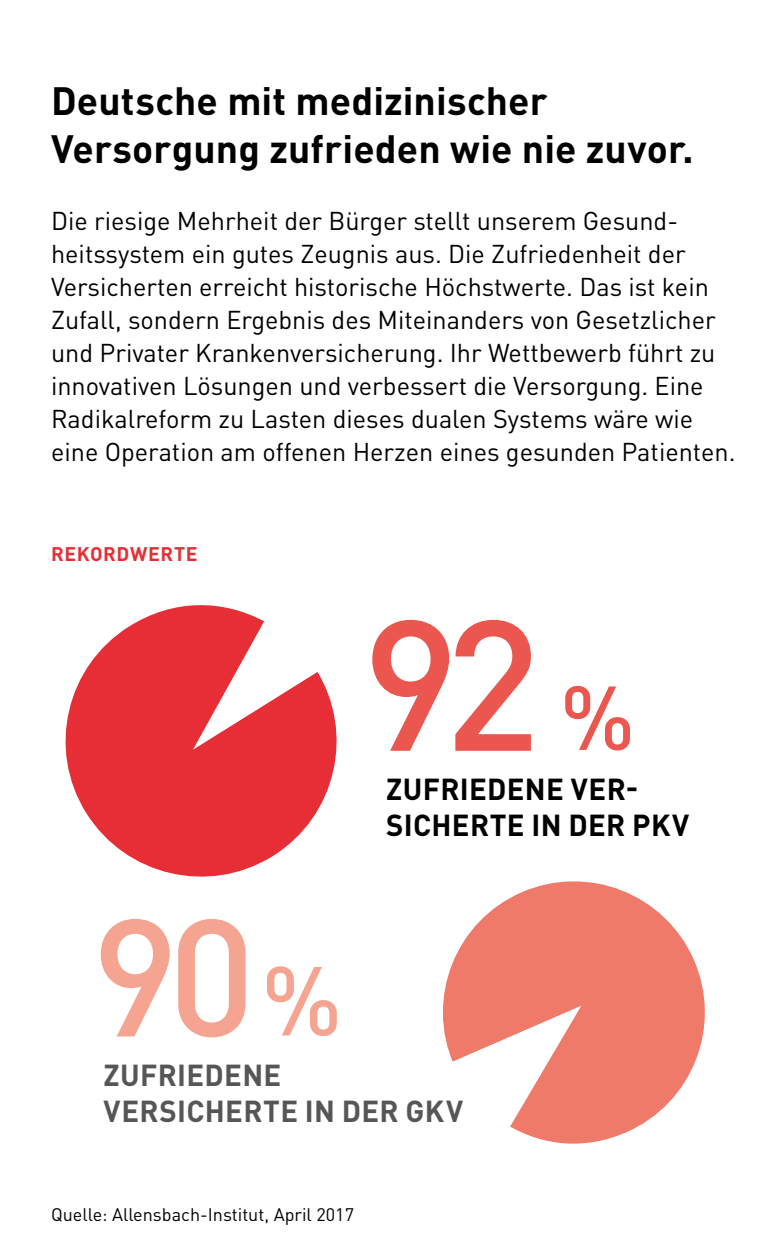
<style>
.page{position:relative;width:783px;height:1259px;background:#fff}
.page>*{position:absolute;margin:0;border:0;box-sizing:border-box;transform-origin:0 0}
.t1{font:500 182.4px "DINOT";color:#eb564e}
.t2{font:500 163.5px "DINOT";color:#f5a492}
.t3{font:500 89.1px "DINOT";color:#eb564e}
.t4{font:700 39px/48px "DINOT";letter-spacing:.005em;color:#000}
.t5{font:700 30px/36px "DINOT";letter-spacing:.01em;color:#000}
.t6{font:700 30px/36px "DINOT";letter-spacing:.01em;color:#565656}
.t7{font:25.5px/33px "DINOT";color:#000}
.t8{font:700 19.5px "DINOT";letter-spacing:.03em;color:#e72e36}
.t9{font:18px "DINOT";color:#000}
.s1{font-size:96px}
</style>
<div class="page">
<svg style="left:65px;top:605px;width:272px;height:272px"></svg>
<svg style="left:443px;top:881px;width:262px;height:263px"></svg>
<h3 class="t4" style="left:51px;top:75px;width:644px">Deutsche mit medizinischer<br>Versorgung zufrieden wie nie zuvor.</h3>
<p class="t7" style="left:51px;top:203px;width:685px">Die riesige Mehrheit der Bürger stellt unserem Gesund&shy;heitssystem ein gutes Zeugnis aus. Die Zufriedenheit der Versicherten erreicht historische Höchstwerte. Das ist kein Zufall, sondern Ergebnis des Miteinanders von Gesetzlicher und Privater Krankenversicherung. Ihr Wettbewerb führt zu innovativen Lösungen und verbessert die Versorgung. Eine Radikalreform zu Lasten dieses dualen Systems wäre wie eine Operation am offenen Herzen eines gesunden Patienten.</p>
<p class="t8" style="left:51px;top:541px;width:148px">REKORDWERTE</p>
<h2 class="t2" style="left:92px;top:866px;width:252px">90<span class="s1">%</span></h2>
<h1 class="t1" style="left:362px;top:561px;width:180px">92</h1>
<h3 class="t3" style="left:560px;top:657px;width:76px">%</h3>
<p class="t5" style="left:386px;top:770px;width:304px">ZUFRIEDENE VER-<br>SICHERTE IN DER PKV</p>
<p class="t6" style="left:103px;top:1055px;width:361px">ZUFRIEDENE<br>VERSICHERTE IN DER GKV</p>
<p class="t9" style="left:51px;top:1202px;width:304px">Quelle: Allensbach-Institut, April 2017</p>
</div>
